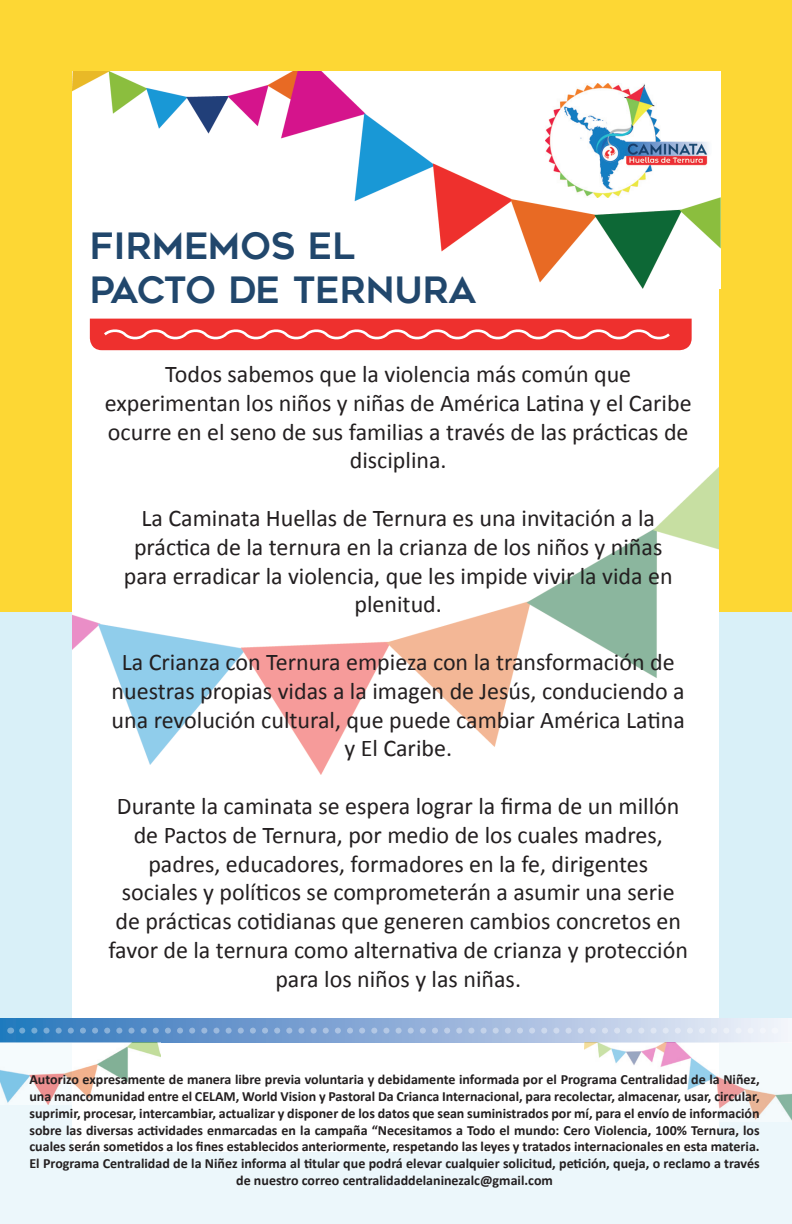
<style>
.page{position:relative;width:792px;height:1224px;background:#fff}
.page>*{position:absolute;margin:0;border:0;box-sizing:border-box;transform-origin:0 0}
.t1{font:36.2px "Geometos";color:#21476c}
.t2{font:24px/28.8px "Calibri";color:#231f20;text-align:center}
.t3{font:700 14px/16.8px "Calibri";color:#231f20;text-align:center}
</style>
<div class="page">
<div style="left:0;top:612px;width:792px;height:612px;background:#d9f0f8"></div>
<div style="left:0;top:0;width:792px;height:612px;background:#fdd734"></div>
<div style="left:72px;top:72px;width:647px;height:1080px;background:#fff"></div>
<img style="left:72px;top:467px;width:647px;height:307px">
<img style="left:72px;top:71px;width:649px;height:217px">
<img style="left:546px;top:83px;width:166px;height:115px">
<div style="left:0;top:1035px;width:792px;height:189px;background:linear-gradient(to right,#f5fbfd,#f3fafc)"></div>
<div style="left:0;top:1019px;width:792px;height:23px;background:linear-gradient(to right,#2b73bb,#f1eef8)"></div>
<svg style="left:90px;top:319px;width:602px;height:31px;background:#ef4240"></svg>
<img style="left:585px;top:1042px;width:207px;height:79px">
<img style="left:0;top:1042px;width:161px;height:63px">
<svg style="left:22px;top:1028px;width:746px;height:6px;background:#9cb9dd"></svg>
<p class="t1" style="left:90px;top:226px;width:266px">FIRMEMOS EL</p>
<p class="t1" style="left:90px;top:269px;width:388px">PACTO DE TERNURA</p>
<p class="t2" style="left:105px;top:360px;width:588px">Todos sabemos que la violencia más común que experimentan los niños y niñas de América Latina y el Caribe ocurre en el seno de sus familias a través de las prácticas de disciplina.</p>
<p class="t2" style="left:124px;top:504px;width:550px">La Caminata Huellas de Ternura es una invitación a la práctica de la ternura en la crianza de los niños y niñas para erradicar la violencia, que les impide vivir la vida en plenitud.</p>
<p class="t2" style="left:112px;top:648px;width:575px">La Crianza con Ternura empieza con la transformación de nuestras propias vidas a la imagen de Jesús, conduciendo a una revolución cultural, que puede cambiar América Latina y El Caribe.</p>
<p class="t2" style="left:108px;top:792px;width:581px">Durante la caminata se espera lograr la firma de un millón de Pactos de Ternura, por medio de los cuales madres, padres, educadores, formadores en la fe, dirigentes sociales y políticos se comprometerán a asumir una serie de prácticas cotidianas que generen cambios concretos en favor de la ternura como alternativa de crianza y protección para los niños y las niñas.</p>
<p class="t3" style="left:29px;top:1071px;width:732px">Autorizo expresamente de manera libre previa voluntaria y debidamente informada por el Programa Centralidad de la Niñez, una mancomunidad entre el CELAM, World Vision y Pastoral Da Crianca Internacional, para recolectar, almacenar, usar, circular, suprimir, procesar, intercambiar, actualizar y disponer de los datos que sean suministrados por mí, para el envío de información sobre las diversas actividades enmarcadas en la campaña “Necesitamos a Todo el mundo: Cero Violencia, 100% Ternura, los cuales serán sometidos a los fines establecidos anteriormente, respetando las leyes y tratados internacionales en esta materia.<br>El Programa Centralidad de la Niñez informa al titular que podrá elevar cualquier solicitud, petición, queja, o reclamo a través de nuestro correo centralidaddelaninezalc@gmail.com</p>
</div>
